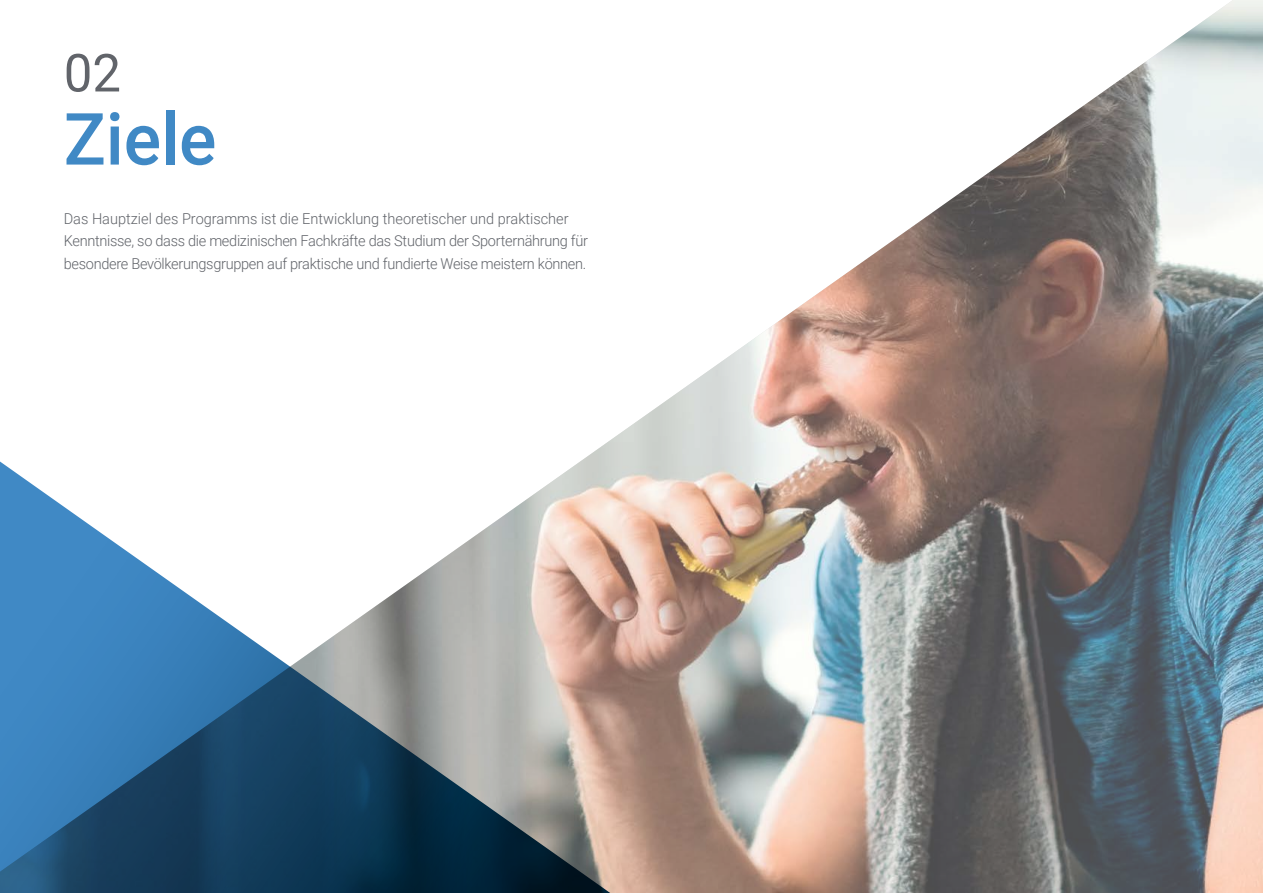
<style>
.page{position:relative;width:1263px;height:893px;background:#fff}
.page>*{position:absolute;margin:0;border:0;box-sizing:border-box;transform-origin:0 0}
.t1{font:500 72px "Roboto";color:#4089c5}
.t2{font:52.5px "Roboto";color:#61646a}
.t3{font:300 15px/22.5px "Roboto";letter-spacing:-.02em;color:#61646a}
</style>
<div class="page">
<img style="left:602px;top:0;width:661px;height:893px">
<svg style="left:0;top:446px;width:640px;height:447px"></svg>
<h2 class="t2" style="left:64px;top:36px;width:59px">02</h2>
<h1 class="t1" style="left:64px;top:89px;width:154px">Ziele</h1>
<p class="t3" style="left:64px;top:207px;width:526px">Das Hauptziel des Programms ist die Entwicklung theoretischer und praktischer<br>Kenntnisse, so dass die medizinischen Fachkräfte das Studium der Sporternährung für besondere Bevölkerungsgruppen auf praktische und fundierte Weise meistern können.</p>
</div>
